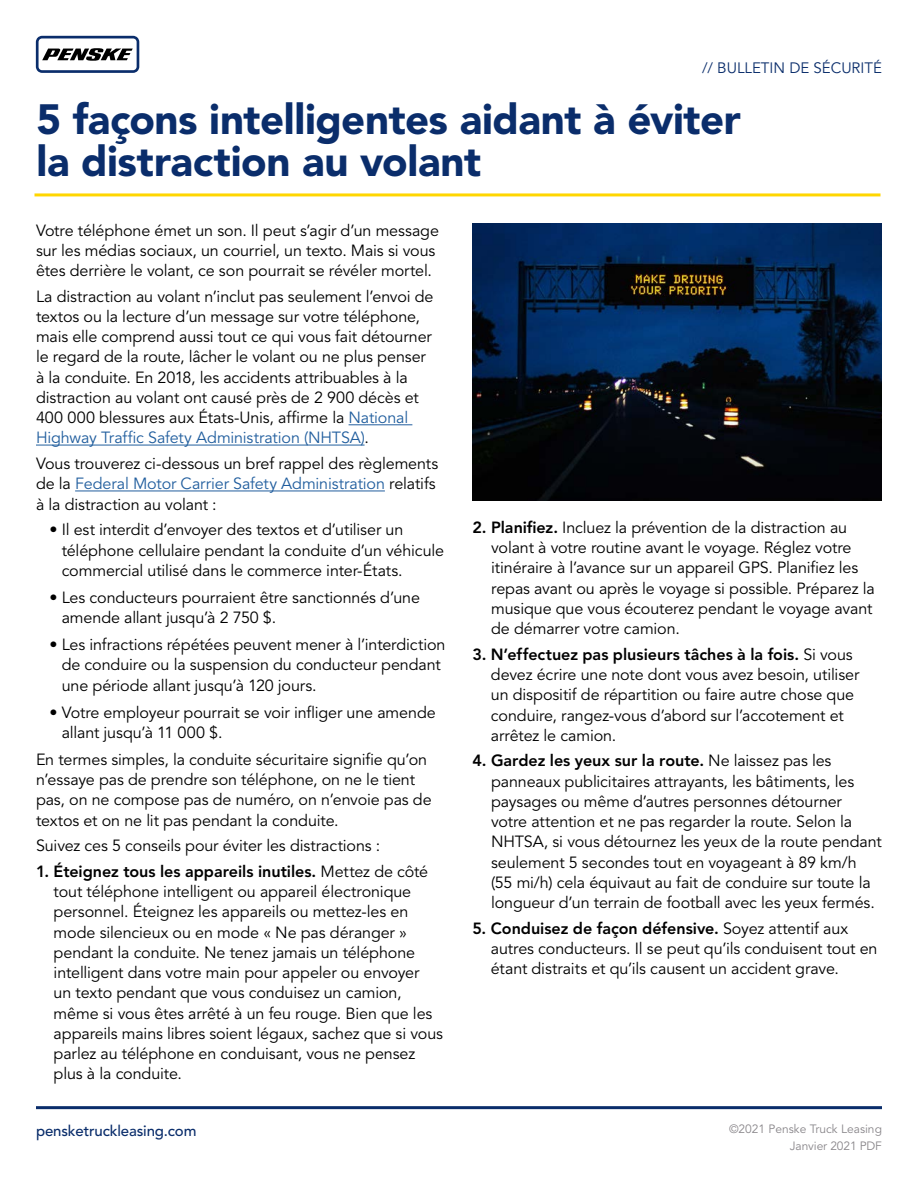
<style>
.page{position:relative;width:918px;height:1188px;background:#fff}
.page>*{position:absolute;margin:0;border:0;box-sizing:border-box;transform-origin:0 0}
.t1{font:900 42px/42px "Avenir LT Std";letter-spacing:-.01em;color:#0a2d6b}
.t2{font:16.2px/20.2px "Avenir LT Std";letter-spacing:-.01em;color:#000}
.t3{font:500 15px "Avenir LT Std";letter-spacing:-.01em;color:#0a2d6b}
.t4{font:15px "Avenir LT Std";color:#0a2d6b}
.t5{font:12px/16.5px "Avenir LT Std";color:#89868a;text-align:right}
.s1{color:#215e9e}
.s2{font-weight:800}
</style>
<div class="page">
<hr style="left:36px;top:1106px;width:846px;height:3px;background:#0a2d6b">
<svg style="left:36px;top:36px;width:103px;height:37px"></svg>
<hr style="left:349px;top:424px;width:63px;height:1px;background:#215e9e">
<hr style="left:36px;top:445px;width:329px;height:1px;background:#215e9e">
<hr style="left:75px;top:491px;width:310px;height:1px;background:#215e9e">
<img style="left:472px;top:224px;width:410px;height:276px">
<hr style="left:34px;top:193px;width:846px;height:3px;background:#ffd600">
<p class="t4" style="left:702px;top:59px;width:181px">// BULLETIN DE SÉCURITÉ</p>
<h1 class="t1" style="left:36px;top:98px;width:706px">5 façons intelligentes aidant à éviter la distraction au volant</h1>
<p class="t2" style="left:36px;top:220px;width:405px">Votre téléphone émet un son. Il peut s’agir d’un message sur les médias sociaux, un courriel, un texto. Mais si vous êtes derrière le volant, ce son pourrait se révéler mortel.</p>
<p class="t2" style="left:36px;top:286px;width:399px">La distraction au volant n’inclut pas seulement l’envoi de textos ou la lecture d’un message sur votre téléphone, mais elle comprend aussi tout ce qui vous fait détourner le regard de la route, lâcher le volant ou ne plus penser à la conduite. En 2018, les accidents attribuables à la distraction au volant ont causé près de 2 900 décès et 400 000 blessures aux États-Unis, affirme la <span class="s1">National Highway Traffic Safety Administration (NHTSA)</span>.</p>
<p class="t2" style="left:36px;top:454px;width:404px">Vous trouverez ci-dessous un bref rappel des règlements de la <span class="s1">Federal Motor Carrier Safety Administration</span> relatifs à la distraction au volant :</p>
<p class="t2" style="left:62px;top:520px;width:384px;text-indent:-12px">• Il est interdit d’envoyer des textos et d’utiliser un téléphone cellulaire pendant la conduite d’un véhicule commercial utilisé dans le commerce inter-États.</p>
<p class="t2" style="left:62px;top:588px;width:360px;text-indent:-12px">• Les conducteurs pourraient être sanctionnés d’une amende allant jusqu’à 2 750 $.</p>
<p class="t2" style="left:62px;top:635px;width:385px;text-indent:-12px">• Les infractions répétées peuvent mener à l’interdiction de conduire ou la suspension du conducteur pendant une période allant jusqu’à 120 jours.</p>
<p class="t2" style="left:62px;top:702px;width:376px;text-indent:-12px">• Votre employeur pourrait se voir infliger une amende allant jusqu’à 11 000 $.</p>
<p class="t2" style="left:36px;top:750px;width:397px">En termes simples, la conduite sécuritaire signifie qu’on n’essaye pas de prendre son téléphone, on ne le tient pas, on ne compose pas de numéro, on n’envoie pas de textos et on ne lit pas pendant la conduite.</p>
<p class="t2" style="left:36px;top:836px;width:346px">Suivez ces 5 conseils pour éviter les distractions :</p>
<p class="t2" style="left:54px;top:862px;width:391px;text-indent:-18px"><span class="s2">1. Éteignez tous les appareils inutiles.</span> Mettez de côté tout téléphone intelligent ou appareil électronique personnel. Éteignez les appareils ou mettez-les en mode silencieux ou en mode « Ne pas déranger » pendant la conduite. Ne tenez jamais un téléphone intelligent dans votre main pour appeler ou envoyer<br>un texto pendant que vous conduisez un camion, même si vous êtes arrêté à un feu rouge. Bien que les appareils mains libres soient légaux, sachez que si vous parlez au téléphone en conduisant, vous ne pensez plus à la conduite.</p>
<p class="t3" style="left:36px;top:1122px;width:162px">pensketruckleasing.com</p>
<p class="t2" style="left:491px;top:518px;width:385px;text-indent:-19px"><span class="s2">2. Planifiez.</span> Incluez la prévention de la distraction au volant à votre routine avant le voyage. Réglez votre itinéraire à l’avance sur un appareil GPS. Planifiez les repas avant ou après le voyage si possible. Préparez la musique que vous écouterez pendant le voyage avant de démarrer votre camion.</p>
<p class="t2" style="left:491px;top:645px;width:370px;text-indent:-18px"><span class="s2">3. N’effectuez pas plusieurs tâches à la fois.</span> Si vous devez écrire une note dont vous avez besoin, utiliser un dispositif de répartition ou faire autre chose que conduire, rangez-vous d’abord sur l’accotement et arrêtez le camion.</p>
<p class="t2" style="left:491px;top:751px;width:392px;text-indent:-19px"><span class="s2">4. Gardez les yeux sur la route.</span> Ne laissez pas les panneaux publicitaires attrayants, les bâtiments, les paysages ou même d’autres personnes détourner votre attention et ne pas regarder la route. Selon la NHTSA, si vous détournez les yeux de la route pendant seulement 5 secondes tout en voyageant à 89 km/h (55 mi/h) cela équivaut au fait de conduire sur toute la longueur d’un terrain de football avec les yeux fermés.</p>
<p class="t2" style="left:491px;top:919px;width:388px;text-indent:-18px"><span class="s2">5. Conduisez de façon défensive.</span> Soyez attentif aux autres conducteurs. Il se peut qu’ils conduisent tout en étant distraits et qu’ils causent un accident grave.</p>
<p class="t5" style="left:729px;top:1121px;width:154px">©2021 Penske Truck Leasing<br>Janvier 2021 PDF</p>
</div>
